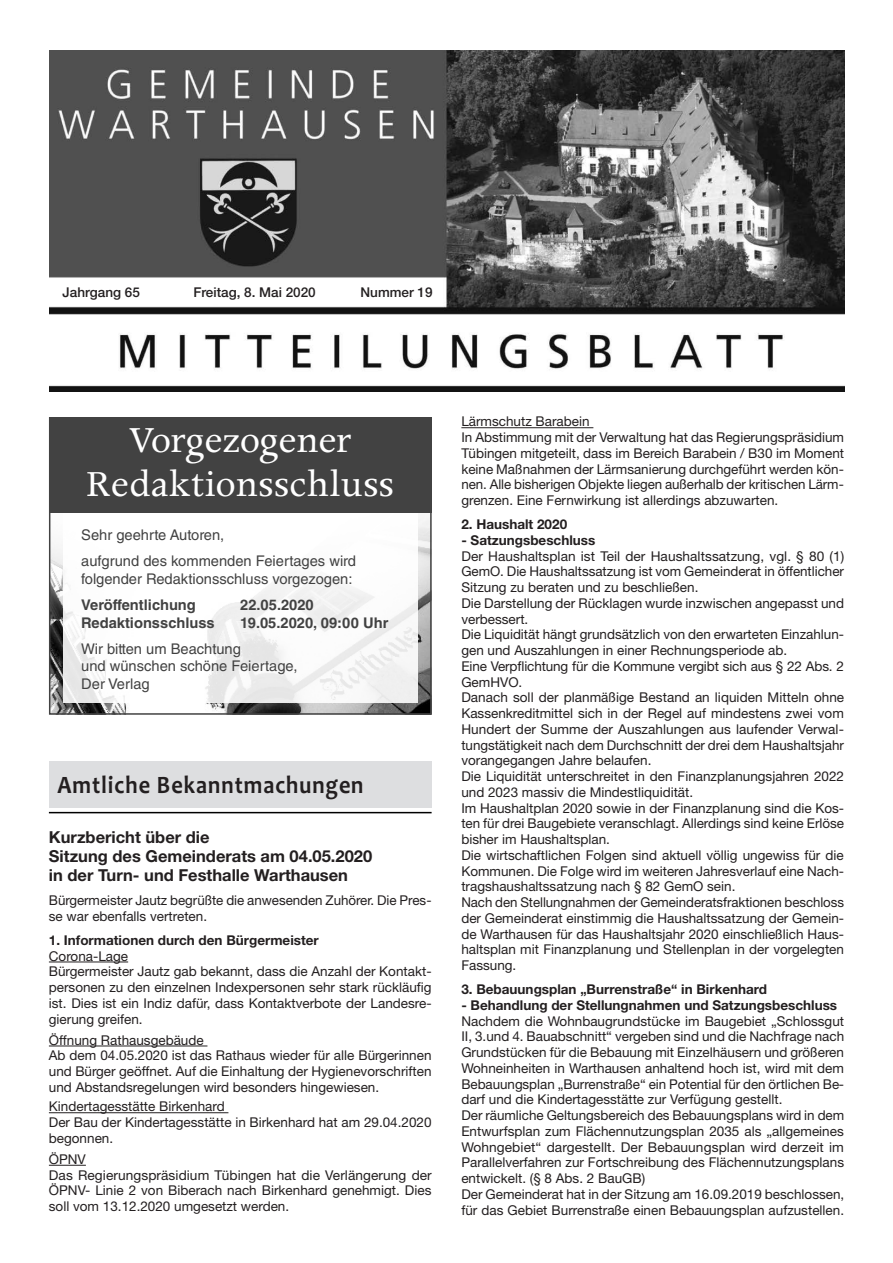
<style>
.page{position:relative;width:893px;height:1263px;background:#fff}
.page>*{position:absolute;margin:0;border:0;box-sizing:border-box;transform-origin:0 0}
.t1{font:41.4px/43.5px "Apollo MT Std";color:#fff;text-align:center}
.t2{font:700 25.2px "Candara";letter-spacing:.045em;color:#231f20;scale:.89 1}
.t3{font:700 16.5px/18.8px "Helvetica Neue LT Std";color:#231f20}
.t4{font:14.7px/17.7px "Helvetica LT Std";color:#424242}
.t5{font:700 14.7px "Helvetica LT Std";color:#424242}
.t6{font:13.5px/15.8px "Helvetica Neue LT Std";color:#231f20}
.t7{font:700 13.5px "Helvetica Neue LT Std";color:#231f20}
.t8{font:500 13.5px "Helvetica Neue LT Std";color:#231f20}
</style>
<div class="page">
<img style="left:50px;top:51px;width:794px;height:340px">
<div style="left:63px;top:280px;width:369px;height:24px;background:#fff"></div>
<hr style="left:49px;top:962px;width:79px;height:1px;background:#231f20">
<hr style="left:49px;top:1046px;width:158px;height:1px;background:#231f20">
<hr style="left:49px;top:1112px;width:179px;height:1px;background:#231f20">
<hr style="left:49px;top:1165px;width:37px;height:1px;background:#231f20">
<img style="left:52px;top:512px;width:377px;height:200px">
<img style="left:64px;top:512px;width:353px;height:191px">
<div style="left:49px;top:417px;width:383px;height:95px;background:#424242"></div>
<div style="left:49px;top:417px;width:383px;height:298px;border:2px solid #424242"></div>
<div style="left:49px;top:761px;width:383px;height:47px;background:#dddee0"></div>
<hr style="left:49px;top:812px;width:383px;height:1px;background:#000">
<hr style="left:461px;top:427px;width:132px;height:1px;background:#231f20">
<p class="t8" style="left:63px;top:284px;width:79px">Jahrgang 65</p>
<p class="t8" style="left:193px;top:284px;width:124px">Freitag, 8. Mai 2020</p>
<p class="t8" style="left:360px;top:284px;width:74px">Nummer 19</p>
<h1 class="t1" style="left:86px;top:421px;width:309px">Vorgezogener<br>Redaktionsschluss</h1>
<p class="t4" style="left:81px;top:522px;width:276px;line-height:26.1px">Sehr geehrte Autoren,<br>aufgrund des kommenden Feiertages wird</p>
<p class="t4" style="left:81px;top:570px;width:273px">folgender Redaktionsschluss vorgezogen:</p>
<p class="t5" style="left:81px;top:596px;width:116px">Veröffentlichung</p>
<p class="t5" style="left:240px;top:596px;width:75px">22.05.2020</p>
<p class="t5" style="left:81px;top:613px;width:135px">Redaktionsschluss</p>
<p class="t5" style="left:240px;top:613px;width:150px">19.05.2020, 09:00 Uhr</p>
<p class="t4" style="left:81px;top:640px;width:218px">Wir bitten um Beachtung<br>und wünschen schöne Feiertage,<br>Der Verlag</p>
<h2 class="t2" style="left:57px;top:769px;width:346px">Amtliche Bekanntmachungen</h2>
<p class="t3" style="left:49px;top:828px;width:325px">Kurzbericht über die<br>Sitzung des Gemeinderats am 04.05.2020 in der Turn- und Festhalle Warthausen</p>
<p class="t6" style="left:49px;top:892px;width:384px">Bürgermeister Jautz begrüßte die anwesenden Zuhörer. Die Pres&shy;se war ebenfalls vertreten.</p>
<p class="t7" style="left:49px;top:932px;width:271px">1. Informationen durch den Bürgermeister</p>
<p class="t6" style="left:49px;top:948px;width:384px">Corona-Lage<br>Bürgermeister Jautz gab bekannt, dass die Anzahl der Kontakt&shy;personen zu den einzelnen Indexpersonen sehr stark rückläufig ist. Dies ist ein Indiz dafür, dass Kontaktverbote der Landesre&shy;gierung greifen.</p>
<p class="t6" style="left:49px;top:1032px;width:384px">Öffnung Rathausgebäude<br>Ab dem 04.05.2020 ist das Rathaus wieder für alle Bürgerinnen und Bürger geöffnet. Auf die Einhaltung der Hygienevorschriften und Abstandsregelungen wird besonders hingewiesen.</p>
<p class="t6" style="left:49px;top:1098px;width:384px">Kindertagesstätte Birkenhard<br>Der Bau der Kindertagesstätte in Birkenhard hat am 29.04.2020 begonnen.</p>
<p class="t6" style="left:49px;top:1151px;width:384px">ÖPNV<br>Das Regierungspräsidium Tübingen hat die Verlängerung der ÖPNV- Linie 2 von Biberach nach Birkenhard genehmigt. Dies soll vom 13.12.2020 umgesetzt werden.</p>
<p class="t6" style="left:461px;top:413px;width:384px">Lärmschutz Barabein<br>In Abstimmung mit der Verwaltung hat das Regierungspräsidium Tübingen mitgeteilt, dass im Bereich Barabein / B30 im Moment keine Maßnahmen der Lärmsanierung durchgeführt werden kön&shy;nen. Alle bisherigen Objekte liegen außerhalb der kritischen Lärm&shy;grenzen. Eine Fernwirkung ist allerdings abzuwarten.</p>
<p class="t7" style="left:461px;top:516px;width:107px">2. Haushalt 2020</p>
<p class="t7" style="left:461px;top:532px;width:136px">- Satzungsbeschluss</p>
<p class="t6" style="left:461px;top:548px;width:384px">Der Haushaltsplan ist Teil der Haushaltssatzung, vgl. § 80 (1)<br>GemO. Die Haushaltssatzung ist vom Gemeinderat in öffentlicher Sitzung zu beraten und zu beschließen.<br>Die Darstellung der Rücklagen wurde inzwischen angepasst und verbessert.<br>Die Liquidität hängt grundsätzlich von den erwarteten Einzahlun&shy;gen und Auszahlungen in einer Rechnungsperiode ab.<br>Eine Verpflichtung für die Kommune vergibt sich aus § 22 Abs. 2<br>GemHVO.<br>Danach soll der planmäßige Bestand an liquiden Mitteln ohne Kassenkreditmittel sich in der Regel auf mindestens zwei vom Hundert der Summe der Auszahlungen aus laufender Verwal&shy;tungstätigkeit nach dem Durchschnitt der drei dem Haushaltsjahr vorangegangen Jahre belaufen.<br>Die Liquidität unterschreitet in den Finanzplanungsjahren 2022 und 2023 massiv die Mindestliquidität.<br>Im Haushaltplan 2020 sowie in der Finanzplanung sind die Kos&shy;ten für drei Baugebiete veranschlagt. Allerdings sind keine Erlöse bisher im Haushaltsplan.<br>Die wirtschaftlichen Folgen sind aktuell völlig ungewiss für die Kommunen. Die Folge wird im weiteren Jahresverlauf eine Nach&shy;tragshaushaltssatzung nach § 82 GemO sein.<br>Nach den Stellungnahmen der Gemeinderatsfraktionen beschloss der Gemeinderat einstimmig die Haushaltssatzung der Gemein&shy;de Warthausen für das Haushaltsjahr 2020 einschließlich Haus&shy;haltsplan mit Finanzplanung und Stellenplan in der vorgelegten Fassung.</p>
<p class="t7" style="left:461px;top:981px;width:307px">3. Bebauungsplan „Burrenstraße“ in Birkenhard</p>
<p class="t7" style="left:461px;top:997px;width:377px">- Behandlung der Stellungnahmen und Satzungsbeschluss</p>
<p class="t6" style="left:461px;top:1013px;width:384px">Nachdem die Wohnbaugrundstücke im Baugebiet „Schlossgut II, 3.und 4. Bauabschnitt“ vergeben sind und die Nachfrage nach Grundstücken für die Bebauung mit Einzelhäusern und größeren Wohneinheiten in Warthausen anhaltend hoch ist, wird mit dem Bebauungsplan „Burrenstraße“ ein Potential für den örtlichen Be&shy;darf und die Kindertagesstätte zur Verfügung gestellt.<br>Der räumliche Geltungsbereich des Bebauungsplans wird in dem Entwurfsplan zum Flächennutzungsplan 2035 als „allgemeines Wohngebiet“ dargestellt. Der Bebauungsplan wird derzeit im Parallelverfahren zur Fortschreibung des Flächennutzungsplans entwickelt. (§ 8 Abs. 2 BauGB)<br>Der Gemeinderat hat in der Sitzung am 16.09.2019 beschlossen, für das Gebiet Burrenstraße einen Bebauungsplan aufzustellen.</p>
</div>
